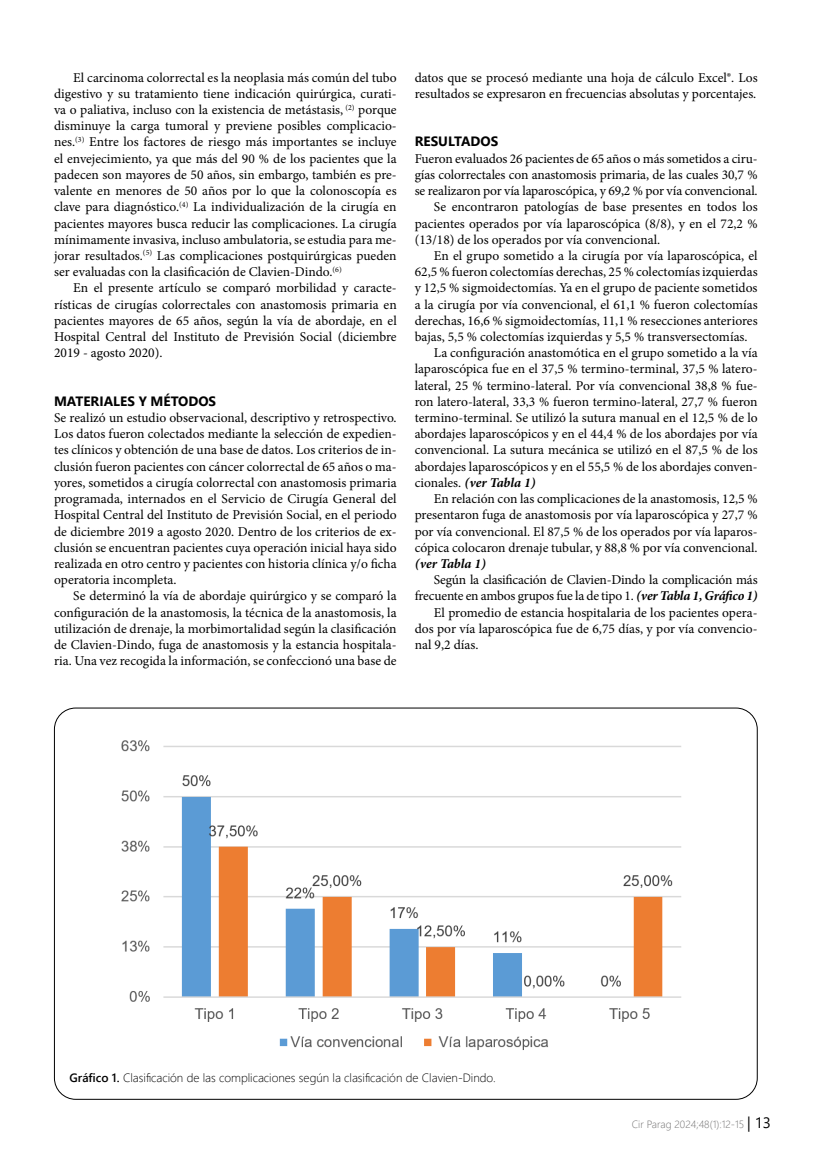
<style>
.page{position:relative;width:830px;height:1170px;background:#fff}
.page>*{position:absolute;margin:0;border:0;box-sizing:border-box;transform-origin:0 0}
.t1{font:13.5px/16.2px "Minion Pro";color:#000;text-align:justify}
.t2{font:italic 700 13.5px "Minion Pro";color:#000}
.t3{font:700 13.5px "Segoe UI";color:#000}
.t4{font:300 12px "Segoe UI";color:#000}
.t5{font:300 10.5px "Segoe UI";color:#706f6f}
.s1{font-weight:400;font-style:normal}
.s2{font-weight:700;font-style:italic}
.s3{font-weight:600}
.s4{font-weight:400;font-size:15px;color:#000}
</style>
<div class="page">
<img style="left:121px;top:740px;width:559px;height:310px">
<p class="t1" style="left:54px;top:69px;width:344px;text-indent:19px">El carcinoma colorrectal es la neoplasia más común del tubo digestivo y su tratamiento tiene indicación quirúrgica, curati&shy;va o paliativa, incluso con la existencia de metástasis, <sup>(2)</sup> porque disminuye la carga tumoral y previene posibles complicacio&shy;nes.<sup>(3)</sup> Entre los factores de riesgo más importantes se incluye el envejecimiento, ya que más del 90 % de los pacientes que la padecen son mayores de 50 años, sin embargo, también es pre&shy;valente en menores de 50 años por lo que la colonoscopía es clave para diagnóstico.<sup>(4)</sup> La individualización de la cirugía en pacientes mayores busca reducir las complicaciones. La cirugía mínimamente invasiva, incluso ambulatoria, se estudia para me&shy;jorar resultados.<sup>(5)</sup> Las complicaciones postquirúrgicas pueden ser evaluadas con la clasificación de Clavien-Dindo.<sup>(6)</sup></p>
<p class="t1" style="left:54px;top:280px;width:344px;text-indent:19px">En el presente artículo se comparó morbilidad y caracte&shy;rísticas de cirugías colorrectales con anastomosis primaria en pacientes mayores de 65 años, según la vía de abordaje, en el Hospital Central del Instituto de Previsión Social (diciembre 2019 - agosto 2020).</p>
<p class="t3" style="left:54px;top:388px;width:163px">MATERIALES Y MÉTODOS</p>
<p class="t1" style="left:54px;top:409px;width:344px">Se realizó un estudio observacional, descriptivo y retrospectivo.<br>Los datos fueron colectados mediante la selección de expedien&shy;tes clínicos y obtención de una base de datos. Los criterios de in&shy;clusión fueron pacientes con cáncer colorrectal de 65 años o ma&shy;yores, sometidos a cirugía colorrectal con anastomosis primaria programada, internados en el Servicio de Cirugía General del Hospital Central del Instituto de Previsión Social, en el periodo de diciembre 2019 a agosto 2020. Dentro de los criterios de ex&shy;clusión se encuentran pacientes cuya operación inicial haya sido realizada en otro centro y pacientes con historia clínica y/o ficha operatoria incompleta.</p>
<p class="t1" style="left:54px;top:588px;width:344px;text-indent:19px">Se determinó la vía de abordaje quirúrgico y se comparó la configuración de la anastomosis, la técnica de la anastomosis, la utilización de drenaje, la morbimortalidad según la clasificación de Clavien-Dindo, fuga de anastomosis y la estancia hospitala&shy;ria. Una vez recogida la información, se confeccionó una base de</p>
<p class="t1" style="left:414px;top:69px;width:344px">datos que se procesó mediante una hoja de cálculo Excel®. Los resultados se expresaron en frecuencias absolutas y porcentajes.</p>
<p class="t3" style="left:414px;top:129px;width:85px">RESULTADOS</p>
<p class="t1" style="left:414px;top:150px;width:344px">Fueron evaluados 26 pacientes de 65 años o más sometidos a ciru-</p>
<p class="t1" style="left:414px;top:166px;width:344px">gías colorrectales con anastomosis primaria, de las cuales 30,7 %</p>
<p class="t1" style="left:414px;top:183px;width:344px">se realizaron por vía laparoscópica, y 69,2 % por vía convencional.</p>
<p class="t1" style="left:433px;top:199px;width:325px">Se encontraron patologías de base presentes en todos los</p>
<p class="t1" style="left:414px;top:215px;width:344px">pacientes operados por vía laparoscópica (8/8), y en el 72,2 %</p>
<p class="t1" style="left:414px;top:231px;width:247px">(13/18) de los operados por vía convencional.</p>
<p class="t1" style="left:433px;top:247px;width:325px">En el grupo sometido a la cirugía por vía laparoscópica, el</p>
<p class="t1" style="left:414px;top:264px;width:344px">62,5 % fueron colectomías derechas, 25 % colectomías izquierdas</p>
<p class="t1" style="left:414px;top:280px;width:344px">y 12,5 % sigmoidectomías. Ya en el grupo de paciente sometidos</p>
<p class="t1" style="left:414px;top:296px;width:344px">a la cirugía por vía convencional, el 61,1 % fueron colectomías</p>
<p class="t1" style="left:414px;top:312px;width:344px">derechas, 16,6 % sigmoidectomías, 11,1 % resecciones anteriores</p>
<p class="t1" style="left:414px;top:328px;width:334px">bajas, 5,5 % colectomías izquierdas y 5,5 % transversectomías.</p>
<p class="t1" style="left:433px;top:345px;width:325px">La configuración anastomótica en el grupo sometido a la vía</p>
<p class="t1" style="left:414px;top:361px;width:344px">laparoscópica fue en el 37,5 % termino-terminal, 37,5 % latero-</p>
<p class="t1" style="left:414px;top:377px;width:344px">lateral, 25 % termino-lateral. Por vía convencional 38,8 % fue-</p>
<p class="t1" style="left:414px;top:393px;width:344px">ron latero-lateral, 33,3 % fueron termino-lateral, 27,7 % fueron</p>
<p class="t1" style="left:414px;top:409px;width:344px">termino-terminal. Se utilizó la sutura manual en el 12,5 % de lo</p>
<p class="t1" style="left:414px;top:426px;width:344px">abordajes laparoscópicos y en el 44,4 % de los abordajes por vía</p>
<p class="t1" style="left:414px;top:442px;width:344px">convencional. La sutura mecánica se utilizó en el 87,5 % de los</p>
<p class="t1" style="left:414px;top:458px;width:344px">abordajes laparoscópicos y en el 55,5 % de los abordajes conven-</p>
<p class="t2" style="left:414px;top:473px;width:122px"><span class="s1">cionales.</span> (ver Tabla 1)</p>
<p class="t1" style="left:433px;top:490px;width:325px">En relación con las complicaciones de la anastomosis, 12,5 %</p>
<p class="t1" style="left:414px;top:507px;width:344px">presentaron fuga de anastomosis por vía laparoscópica y 27,7 %</p>
<p class="t1" style="left:414px;top:523px;width:344px">por vía convencional. El 87,5 % de los operados por vía laparos-</p>
<p class="t1" style="left:414px;top:539px;width:344px">cópica colocaron drenaje tubular, y 88,8 % por vía convencional.</p>
<p class="t2" style="left:414px;top:554px;width:72px">(ver Tabla 1)</p>
<p class="t1" style="left:433px;top:571px;width:325px">Según la clasificación de Clavien-Dindo la complicación más</p>
<p class="t1" style="left:414px;top:588px;width:344px">frecuente en ambos grupos fue la de tipo 1. <span class="s2">(ver Tabla 1, Gráfico 1)</span></p>
<p class="t1" style="left:433px;top:604px;width:325px">El promedio de estancia hospitalaria de los pacientes opera-</p>
<p class="t1" style="left:414px;top:620px;width:344px">dos por vía laparoscópica fue de 6,75 días, y por vía convencio-</p>
<p class="t1" style="left:414px;top:636px;width:65px">nal 9,2 días.</p>
<p class="t4" style="left:69px;top:1066px;width:428px"><span class="s3">Gráfico 1.</span> Clasificación de las complicaciones según la clasificación de Clavien-Dindo.</p>
<p class="t5" style="left:631px;top:1113px;width:141px">Cir Parag 2024;48(1):12-15 <span class="s4">| 13</span></p>
</div>
